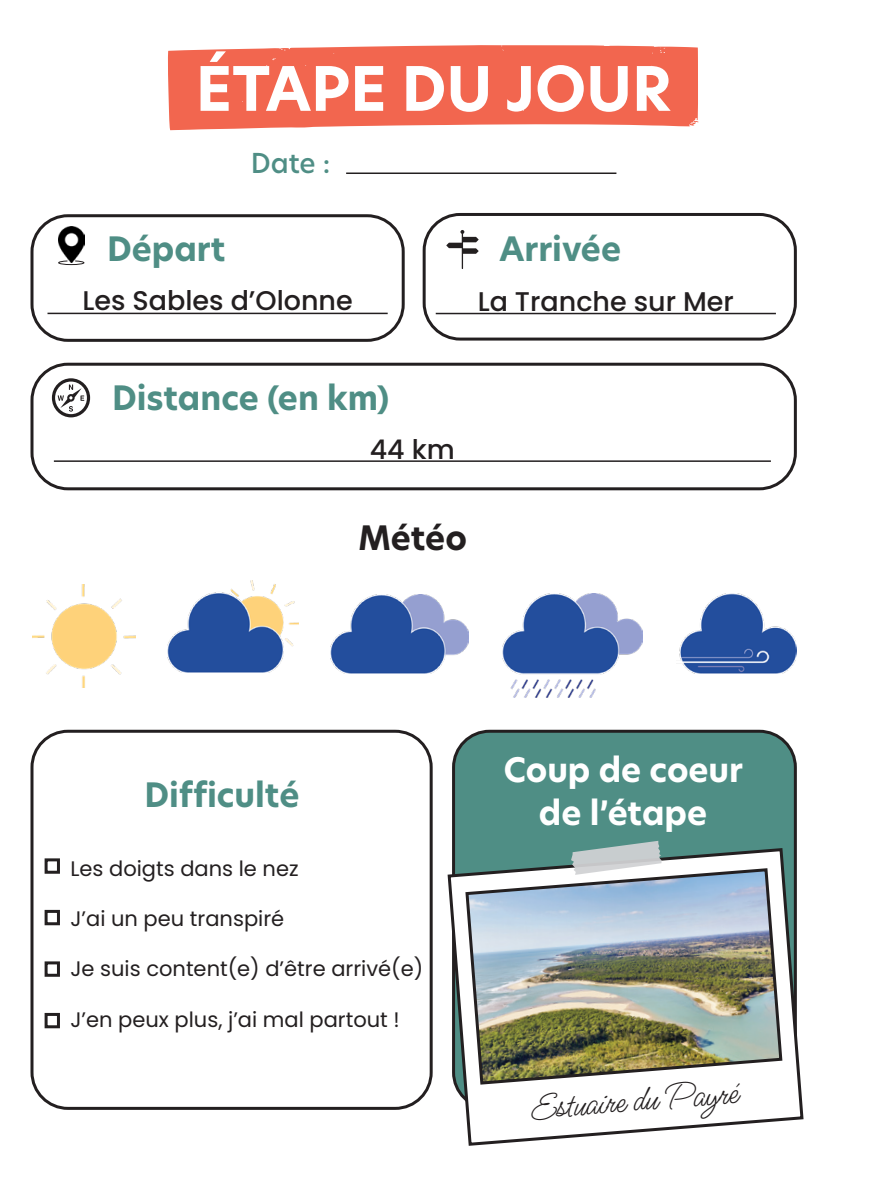
<style>
.page{position:relative;width:893px;height:1191px;background:#fff}
.page>*{position:absolute;margin:0;border:0;box-sizing:border-box;transform-origin:0 0}
._01_Titre{font:700 60px "New Hero";color:#fff}
._02_Sous_titre{font:36px "Ms Madi";color:#231f20}
._02_Sous_titre-2{font:700 33px "New Hero";color:#4f8e85}
._02_Sous_titre-3{font:700 33px "New Hero";color:#fff}
._02_Sous_titre-4{font:700 33px "New Hero";color:#231f20}
._02_Sous_titre-5{font:500 27px "Poppins";color:#231f20}
._02_Sous_titre-6{font:500 27px "New Hero";color:#4f8e85}
._01_bis_Sous_titre_é{font:21px "Poppins";color:#231f20}
</style>
<div class="page">
<div style="left:423px;top:213px;width:374px;height:127px;border:3px solid #231f20;border-radius:36px"></div>
<div style="left:30px;top:363px;width:767px;height:127px;border:3px solid #231f20;border-radius:36px"></div>
<svg style="left:168px;top:45px;width:530px;height:85px;background:#f2705b"></svg>
<div style="left:30px;top:214px;width:375px;height:128px;border:3px solid #231f20;border-radius:36px"></div>
<hr style="left:436px;top:313px;width:340px;height:1px;background:#231f20">
<hr style="left:54px;top:460px;width:717px;height:2px;background:#231f20">
<svg style="left:446px;top:230px;width:33px;height:39px"></svg>
<svg style="left:52px;top:378px;width:38px;height:39px"></svg>
<div style="left:454px;top:731px;width:341px;height:377px;background:#4f8e85;border-radius:36px"></div>
<div style="left:45px;top:858px;width:15px;height:15px;border:3px solid #231f20"></div>
<div style="left:45px;top:910px;width:15px;height:15px;border:3px solid #231f20"></div>
<div style="left:45px;top:961px;width:15px;height:15px;border:3px solid #231f20"></div>
<div style="left:45px;top:1013px;width:15px;height:15px;border:3px solid #231f20"></div>
<div style="left:30px;top:729px;width:403px;height:380px;border:3px solid #231f20;border-radius:36px"></div>
<hr style="left:48px;top:313px;width:340px;height:1px;background:#231f20">
<hr style="left:346px;top:172px;width:270px;height:2px;background:#231f20">
<svg style="left:58px;top:262px;width:27px;height:3px"></svg>
<img style="left:58px;top:227px;width:26px;height:35px">
<img style="left:331px;top:595px;width:138px;height:78px">
<img style="left:168px;top:581px;width:131px;height:91px">
<img style="left:33px;top:584px;width:103px;height:103px">
<img style="left:679px;top:593px;width:118px;height:80px">
<img style="left:503px;top:594px;width:140px;height:104px">
<div style="left:579px;top:46px;width:32px;height:34px;background:#f2664f"></div>
<svg style="left:447px;top:846px;width:357px;height:300px"></svg>
<img style="left:464px;top:866px;width:320px;height:220px">
<svg style="left:571px;top:841px;width:91px;height:34px"></svg>
<p class="_01_Titre" style="left:196px;top:48px;width:478px">ÉTAPE DU JOUR</p>
<p class="_02_Sous_titre-2" style="left:107px;top:226px;width:120px">Départ</p>
<p class="_02_Sous_titre-6" style="left:251px;top:144px;width:81px">Date :</p>
<p class="_02_Sous_titre-2" style="left:500px;top:226px;width:123px">Arrivée</p>
<p class="_02_Sous_titre-5" style="left:82px;top:285px;width:272px">Les Sables d’Olonne</p>
<p class="_02_Sous_titre-5" style="left:478px;top:286px;width:258px">La Tranche sur Mer</p>
<p class="_02_Sous_titre-2" style="left:112px;top:375px;width:279px">Distance (en km)</p>
<p class="_02_Sous_titre-5" style="left:370px;top:434px;width:86px">44 km</p>
<p class="_02_Sous_titre-4" style="left:358px;top:515px;width:110px">Météo</p>
<p class="_02_Sous_titre-2" style="left:144px;top:772px;width:156px">Difficulté</p>
<p class="_01_bis_Sous_titre_é" style="left:70px;top:856px;width:230px">Les doigts dans le nez</p>
<p class="_01_bis_Sous_titre_é" style="left:70px;top:906px;width:215px">J’ai un peu transpiré</p>
<p class="_01_bis_Sous_titre_é" style="left:70px;top:957px;width:354px">Je suis content(e) d’être arrivé(e)</p>
<p class="_01_bis_Sous_titre_é" style="left:70px;top:1007px;width:331px">J’en peux plus, j’ai mal partout !</p>
<p class="_02_Sous_titre-3" style="left:504px;top:747px;width:241px">Coup de coeur</p>
<p class="_02_Sous_titre-3" style="left:539px;top:790px;width:170px">de l’étape</p>
<p class="_02_Sous_titre" style="left:529px;top:1084px;width:210px;rotate:-4deg">Estuaire du Payré</p>
</div>
